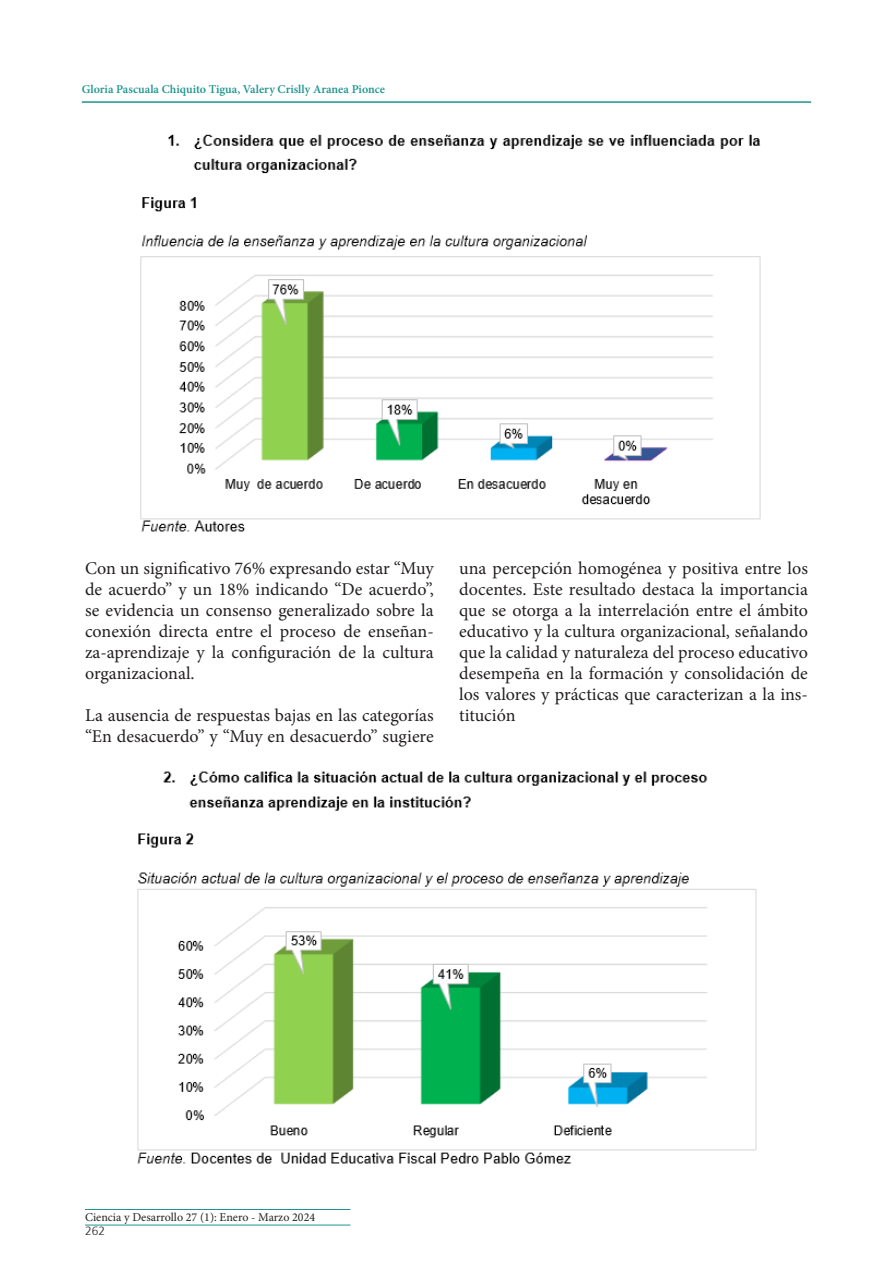
<style>
.page{position:relative;width:893px;height:1263px;background:#fff}
.page>*{position:absolute;margin:0;border:0;box-sizing:border-box;transform-origin:0 0}
.t1{font:18px/21px "Minion Pro";color:#231f20;text-align:justify}
.t2{font:600 12px "Minion Pro";color:#1c9590}
.t3{font:12px "Minion Pro";color:#231f20}
.t4{font:300 12px "Frutiger";color:#231f20}
</style>
<div class="page">
<hr style="left:82px;top:101px;width:729px;height:2px;background:#1c9590">
<hr style="left:85px;top:1209px;width:265px;height:1px;background:#1c9590">
<hr style="left:85px;top:1225px;width:265px;height:1px;background:#1c9590">
<img style="left:140px;top:134px;width:621px;height:398px">
<img style="left:137px;top:771px;width:620px;height:393px">
<p class="t2" style="left:82px;top:80px;width:305px">Gloria Pascuala Chiquito Tigua, Valery Crislly Aranea Pionce</p>
<p class="t1" style="left:85px;top:557px;width:350px">Con un significativo 76% expresando estar “Muy de acuerdo” y un 18% indicando “De acuerdo”, se evidencia un consenso generalizado sobre la conexión directa entre el proceso de enseñan&shy;za-aprendizaje y la configuración de la cultura organizacional.</p>
<p class="t1" style="left:85px;top:704px;width:350px">La ausencia de respuestas bajas en las categorías “En desacuerdo” y “Muy en desacuerdo” sugiere</p>
<p class="t1" style="left:459px;top:557px;width:350px">una percepción homogénea y positiva entre los docentes. Este resultado destaca la importancia que se otorga a la interrelación entre el ámbito educativo y la cultura organizacional, señalando que la calidad y naturaleza del proceso educativo desempeña en la formación y consolidación de los valores y prácticas que caracterizan a la ins&shy;titución</p>
<p class="t3" style="left:85px;top:1209px;width:232px">Ciencia y Desarrollo 27 (1): Enero - Marzo 2024</p>
<p class="t4" style="left:85px;top:1222px;width:22px">262</p>
</div>
